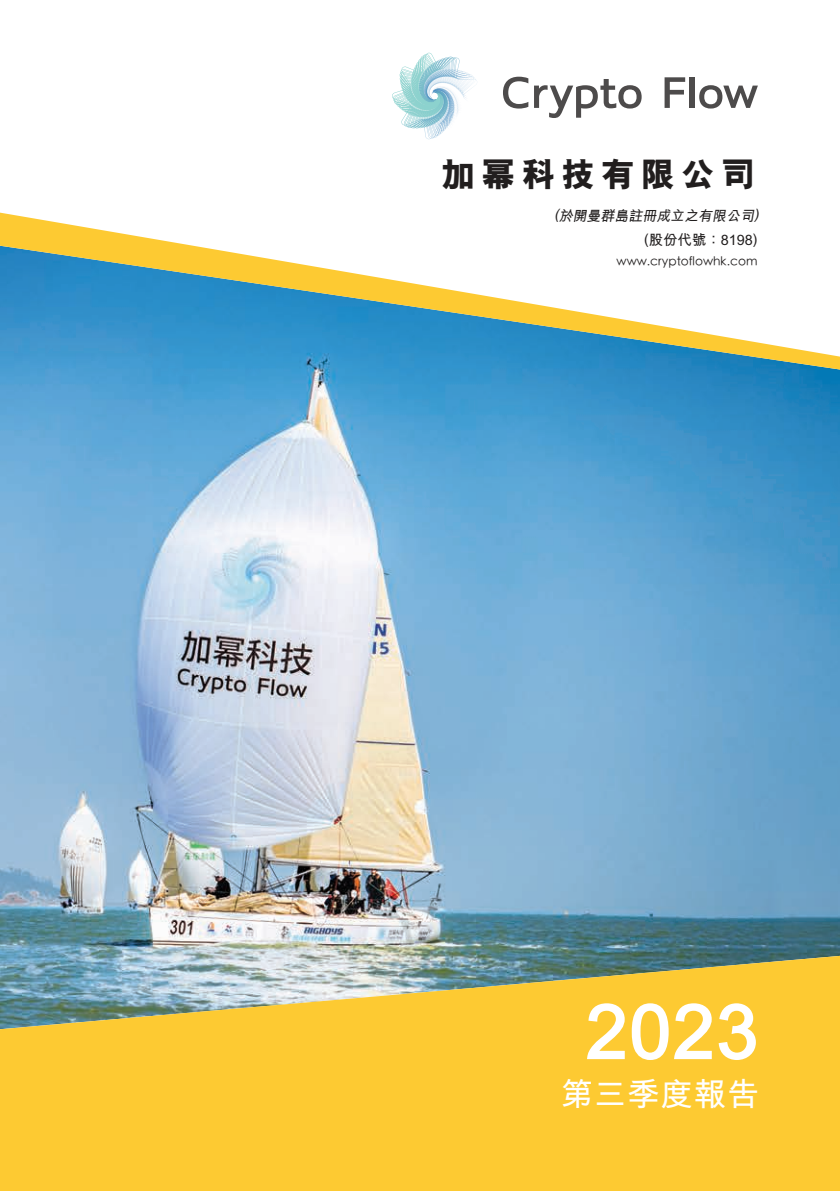
<style>
.page{position:relative;width:840px;height:1191px;background:#fff}
.page>*{position:absolute;margin:0;border:0;box-sizing:border-box;transform-origin:0 0}
.t1{font:700 74.8px "M Hei HK";color:#fff}
.t2{font:800 34px "M Hei HK";letter-spacing:.175em;color:#211e1e}
.t3{font:700 32.6px "M Hei HK";letter-spacing:.02em;color:#fff}
.t4{font:700 14.4px "M Hei HK";color:#211e1e}
.t5{font:italic 700 14.2px "M Hei HK";color:#211e1e}
.t6{font:300 12.2px "ST Heiti TC";color:#211e1e}
</style>
<div class="page">
<img style="left:0;top:369px;width:839px;height:587px">
<svg style="left:0;top:956px;width:839px;height:235px;background:#eac446"></svg>
<svg style="left:0;top:213px;width:839px;height:156px"></svg>
<svg style="left:503px;top:77px;width:138px;height:41px"></svg>
<svg style="left:664px;top:77px;width:20px;height:31px"></svg>
<div style="left:689px;top:77px;width:5px;height:31px;background:#4d4b4b"></div>
<svg style="left:699px;top:85px;width:58px;height:24px"></svg>
<svg style="left:392px;top:53px;width:85px;height:86px"></svg>
<svg style="left:585px;top:1002px;width:171px;height:59px;background:#fdd45a"></svg>
<p class="t2" style="left:441px;top:151px;width:315px">加幂科技有限公司</p>
<p class="t5" style="left:554px;top:205px;width:209px">(於開曼群島註冊成立之有限公司)</p>
<p class="t4" style="left:643px;top:229px;width:115px">(股份代號：8198)</p>
<p class="t6" style="left:616px;top:251px;width:142px">www.cryptoflowhk.com</p>
<p class="t1" style="left:585px;top:976px;width:173px">2023</p>
<p class="t3" style="left:560px;top:1070px;width:200px">第三季度報告</p>
</div>
